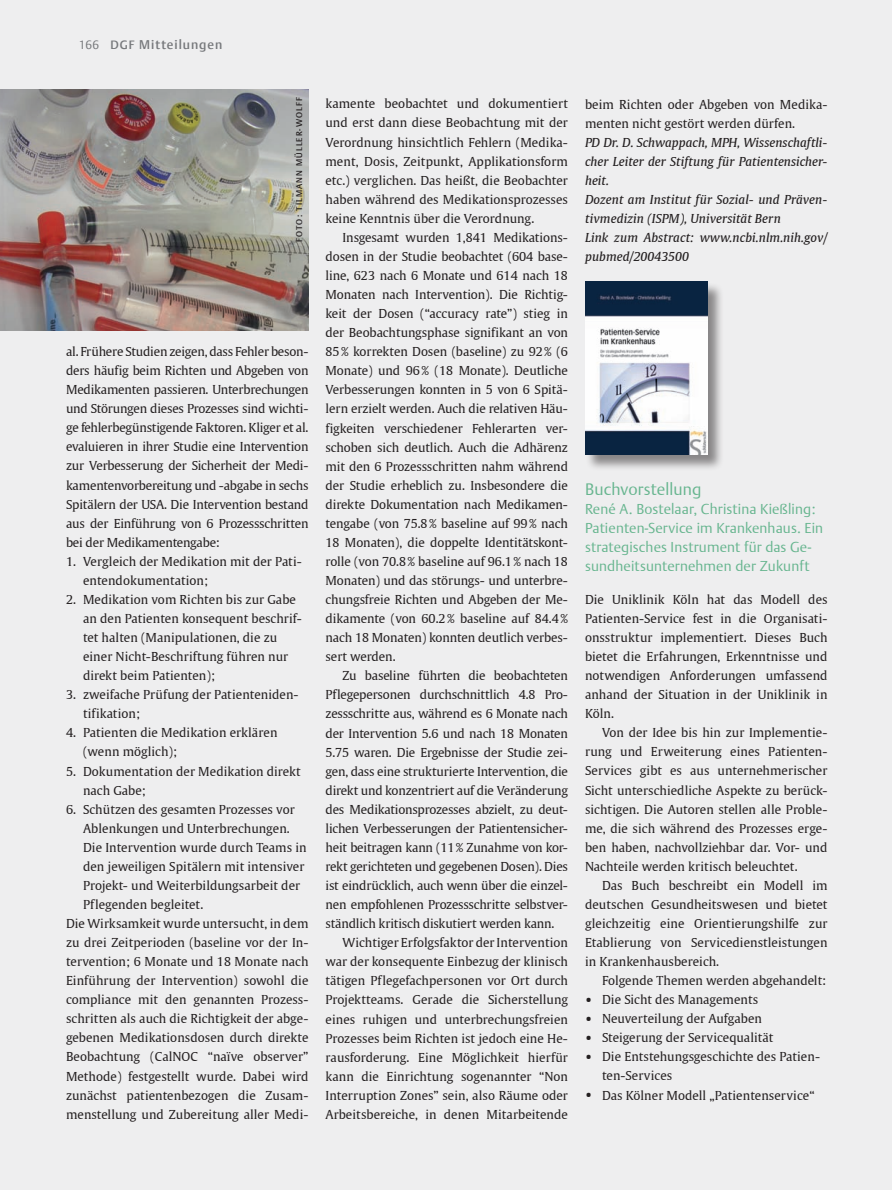
<style>
.page{position:relative;width:892px;height:1190px;background:#fff}
.page>*{position:absolute;margin:0;border:0;box-sizing:border-box;transform-origin:0 0}
.t1{font:30px "Thieme Gulliver 2008";color:#231f20}
.t2{font:300 16.5px "Thieme Argo 2008";letter-spacing:.01em;color:#67b58f}
.t3{font:300 14.25px/19px "Thieme Argo 2008";letter-spacing:.01em;color:#67b58f}
.t4{font:500 12.6px "Thieme Argo 2008";letter-spacing:.075em;color:#76787b}
.t5{font:12.3px/19px "Thieme Gulliver 2008";letter-spacing:.005em;color:#231f20;text-align:justify}
.t6{font:italic 12.3px/19px "Thieme Gulliver 2008";letter-spacing:.005em;color:#231f20}
.t7{font:500 8.25px "Thieme Argo 2008";letter-spacing:.125em;color:#231f20}
.s1{font-weight:300;font-size:12px}
.s2{font-size:12px}
</style>
<div class="page">
<div style="left:0;top:0;width:892px;height:1189px;background:#eeeeef"></div>
<div style="left:585px;top:282px;width:139px;height:189px;background:#231f20;opacity:.5"></div>
<img style="left:585px;top:282px;width:123px;height:172px">
<img style="left:0;top:89px;width:308px;height:241px">
<p class="t4" style="left:79px;top:36px;width:145px"><span class="s1">166</span> <span class="s2">DGF</span> Mitteilungen</p>
<p class="t7" style="left:294px;top:241px;width:145px;rotate:-90deg">Foto: Tilmann Müller-Wolff</p>
<p class="t5" style="left:66px;top:341px;width:244px">al. Frühere Studien zeigen, dass Fehler beson&shy;ders häufig beim Richten und Abgeben von Medikamenten passieren. Unterbrechungen und Störungen dieses Prozesses sind wichti&shy;ge fehlerbegünstigende Faktoren. Kliger et al. evaluieren in ihrer Studie eine Intervention zur Verbesserung der Sicherheit der Medi&shy;kamentenvorbereitung und -abgabe in sechs Spitälern der USA. Die Intervention bestand aus der Einführung von 6 Prozessschritten bei der Medikamentengabe:</p>
<p class="t5" style="left:83px;top:551px;width:220px;text-indent:-17px">1. Vergleich der Medikation mit der Pati&shy;entendokumentation;</p>
<p class="t5" style="left:83px;top:589px;width:220px;text-align:left;text-indent:-17px">2. Medikation vom Richten bis zur Gabe an den Patienten konsequent beschrif&shy;tet halten (Manipulationen, die zu einer Nicht-Beschriftung führen nur direkt beim Patienten);</p>
<p class="t5" style="left:83px;top:684px;width:217px;text-indent:-17px">3. zweifache Prüfung der Patienteniden&shy;tifikation;</p>
<p class="t5" style="left:83px;top:722px;width:196px;text-indent:-17px">4. Patienten die Medikation erklären (wenn möglich);</p>
<p class="t5" style="left:83px;top:760px;width:219px;text-indent:-17px">5. Dokumentation der Medikation direkt nach Gabe;</p>
<p class="t5" style="left:66px;top:799px;width:230px">6. Schützen des gesamten Prozesses vor</p>
<p class="t5" style="left:83px;top:818px;width:208px">Ablenkungen und Unterbrechungen.</p>
<p class="t5" style="left:83px;top:837px;width:225px">Die Intervention wurde durch Teams in</p>
<p class="t5" style="left:83px;top:856px;width:223px">den jeweiligen Spitälern mit intensiver</p>
<p class="t5" style="left:83px;top:875px;width:219px">Projekt- und Weiterbildungsarbeit der</p>
<p class="t5" style="left:83px;top:894px;width:122px">Pflegenden begleitet.</p>
<p class="t5" style="left:66px;top:913px;width:244px">Die Wirksamkeit wurde untersucht, in dem</p>
<p class="t5" style="left:66px;top:932px;width:244px">zu drei Zeitperioden (baseline vor der In-</p>
<p class="t5" style="left:66px;top:951px;width:244px">tervention; 6 Monate und 18 Monate nach</p>
<p class="t5" style="left:66px;top:970px;width:244px">Einführung der Intervention) sowohl die</p>
<p class="t5" style="left:66px;top:989px;width:244px">compliance mit den genannten Prozess-</p>
<p class="t5" style="left:66px;top:1008px;width:244px">schritten als auch die Richtigkeit der abge-</p>
<p class="t5" style="left:66px;top:1027px;width:244px">gebenen Medikationsdosen durch direkte</p>
<p class="t5" style="left:66px;top:1046px;width:244px">Beobachtung (CalNOC “naïve observer”</p>
<p class="t5" style="left:66px;top:1065px;width:244px">Methode) festgestellt wurde. Dabei wird</p>
<p class="t5" style="left:66px;top:1084px;width:244px">zunächst patientenbezogen die Zusam-</p>
<p class="t5" style="left:66px;top:1103px;width:244px">menstellung und Zubereitung aller Medi-</p>
<p class="t5" style="left:325px;top:94px;width:244px">kamente beobachtet und dokumentiert und erst dann diese Beobachtung mit der Verordnung hinsichtlich Fehlern (Medika&shy;ment, Dosis, Zeitpunkt, Applikationsform etc.) verglichen. Das heißt, die Beobachter haben während des Medikationsprozesses keine Kenntnis über die Verordnung.</p>
<p class="t5" style="left:325px;top:227px;width:244px;text-indent:17px">Insgesamt wurden 1,841 Medikations&shy;dosen in der Studie beobachtet (604 base&shy;line, 623 nach 6 Monate und 614 nach 18<br>Monaten nach Intervention). Die Richtig&shy;keit der Dosen (“accuracy rate”) stieg in der Beobachtungsphase signifikant an von 85% korrekten Dosen (baseline) zu 92% (6<br>Monate) und 96% (18 Monate). Deutliche Verbesserungen konnten in 5 von 6 Spitä&shy;lern erzielt werden. Auch die relativen Häu&shy;figkeiten verschiedener Fehlerarten ver&shy;schoben sich deutlich. Auch die Adhärenz mit den 6 Prozessschritten nahm während der Studie erheblich zu. Insbesondere die direkte Dokumentation nach Medikamen&shy;tengabe (von 75.8% baseline auf 99% nach 18 Monaten), die doppelte Identitätskont&shy;rolle (von 70.8% baseline auf 96.1% nach 18<br>Monaten) und das störungs- und unterbre&shy;chungsfreie Richten und Abgeben der Me&shy;dikamente (von 60.2% baseline auf 84.4% nach 18 Monaten) konnten deutlich verbes&shy;sert werden.</p>
<p class="t5" style="left:325px;top:665px;width:244px;text-indent:17px">Zu baseline führten die beobachteten Pflegepersonen durchschnittlich 4.8 Pro&shy;zessschritte aus, während es 6 Monate nach der Intervention 5.6 und nach 18 Monaten 5.75 waren. Die Ergebnisse der Studie zei&shy;gen, dass eine strukturierte Intervention, die direkt und konzentriert auf die Veränderung des Medikationsprozesses abzielt, zu deut&shy;lichen Verbesserungen der Patientensicher&shy;heit beitragen kann (11% Zunahme von kor&shy;rekt gerichteten und gegebenen Dosen). Dies ist eindrücklich, auch wenn über die einzel&shy;nen empfohlenen Prozessschritte selbstver&shy;ständlich kritisch diskutiert werden kann.</p>
<p class="t5" style="left:325px;top:932px;width:244px;text-indent:17px">Wichtiger Erfolgsfaktor der Intervention war der konsequente Einbezug der klinisch tätigen Pflegefachpersonen vor Ort durch Projektteams. Gerade die Sicherstellung eines ruhigen und unterbrechungsfreien Prozesses beim Richten ist jedoch eine He&shy;rausforderung. Eine Möglichkeit hierfür kann die Einrichtung sogenannter “Non Interruption Zones” sein, also Räume oder Arbeitsbereiche, in denen Mitarbeitende</p>
<p class="t5" style="left:585px;top:94px;width:244px">beim Richten oder Abgeben von Medika&shy;menten nicht gestört werden dürfen.</p>
<p class="t6" style="left:585px;top:132px;width:244px">PD Dr. D. Schwappach, MPH, Wissenschaftli&shy;cher Leiter der Stiftung für Patientensicher&shy;heit.<br>Dozent am Institut für Sozial- und Präven&shy;tivmedizin (ISPM), Universität Bern<br>Link zum Abstract: www.ncbi.nlm.nih.gov/ pubmed/20043500</p>
<h2 class="t2" style="left:585px;top:478px;width:118px">Buchvorstellung</h2>
<p class="t3" style="left:585px;top:499px;width:240px">René A. Bostelaar, Christina Kießling:<br>Patienten-Service im Krankenhaus. Ein strategisches Instrument für das Ge&shy;sundheitsunternehmen der Zukunft</p>
<p class="t5" style="left:585px;top:589px;width:244px">Die Uniklinik Köln hat das Modell des Patienten-Service fest in die Organisati&shy;onsstruktur implementiert. Dieses Buch bietet die Erfahrungen, Erkenntnisse und notwendigen Anforderungen umfassend anhand der Situation in der Uniklinik in Köln.</p>
<p class="t5" style="left:585px;top:722px;width:244px;text-indent:17px">Von der Idee bis hin zur Implementie&shy;rung und Erweiterung eines Patienten-Services gibt es aus unternehmerischer Sicht unterschiedliche Aspekte zu berück&shy;sichtigen. Die Autoren stellen alle Proble&shy;me, die sich während des Prozesses erge&shy;ben haben, nachvollziehbar dar. Vor- und Nachteile werden kritisch beleuchtet.</p>
<p class="t5" style="left:585px;top:875px;width:244px;text-indent:17px">Das Buch beschreibt ein Modell im deutschen Gesundheitswesen und bietet gleichzeitig eine Orientierungshilfe zur Etablierung von Servicedienstleistungen in Krankenhausbereich.</p>
<p class="t5" style="left:602px;top:970px;width:226px">Folgende Themen werden abgehandelt:</p>
<h1 class="t1" style="left:585px;top:968px;width:9px">.</h1>
<p class="t5" style="left:602px;top:989px;width:158px">Die Sicht des Managements</p>
<h1 class="t1" style="left:585px;top:987px;width:9px">.</h1>
<p class="t5" style="left:602px;top:1008px;width:161px">Neuverteilung der Aufgaben</p>
<h1 class="t1" style="left:585px;top:1006px;width:9px">.</h1>
<p class="t5" style="left:602px;top:1027px;width:173px">Steigerung der Servicequalität</p>
<h1 class="t1" style="left:585px;top:1025px;width:9px">.</h1>
<p class="t5" style="left:602px;top:1046px;width:219px">Die Entstehungsgeschichte des Patien&shy;ten-Services</p>
<h1 class="t1" style="left:585px;top:1063px;width:9px">.</h1>
<p class="t5" style="left:602px;top:1084px;width:214px">Das Kölner Modell „Patientenservice“</p>
</div>
